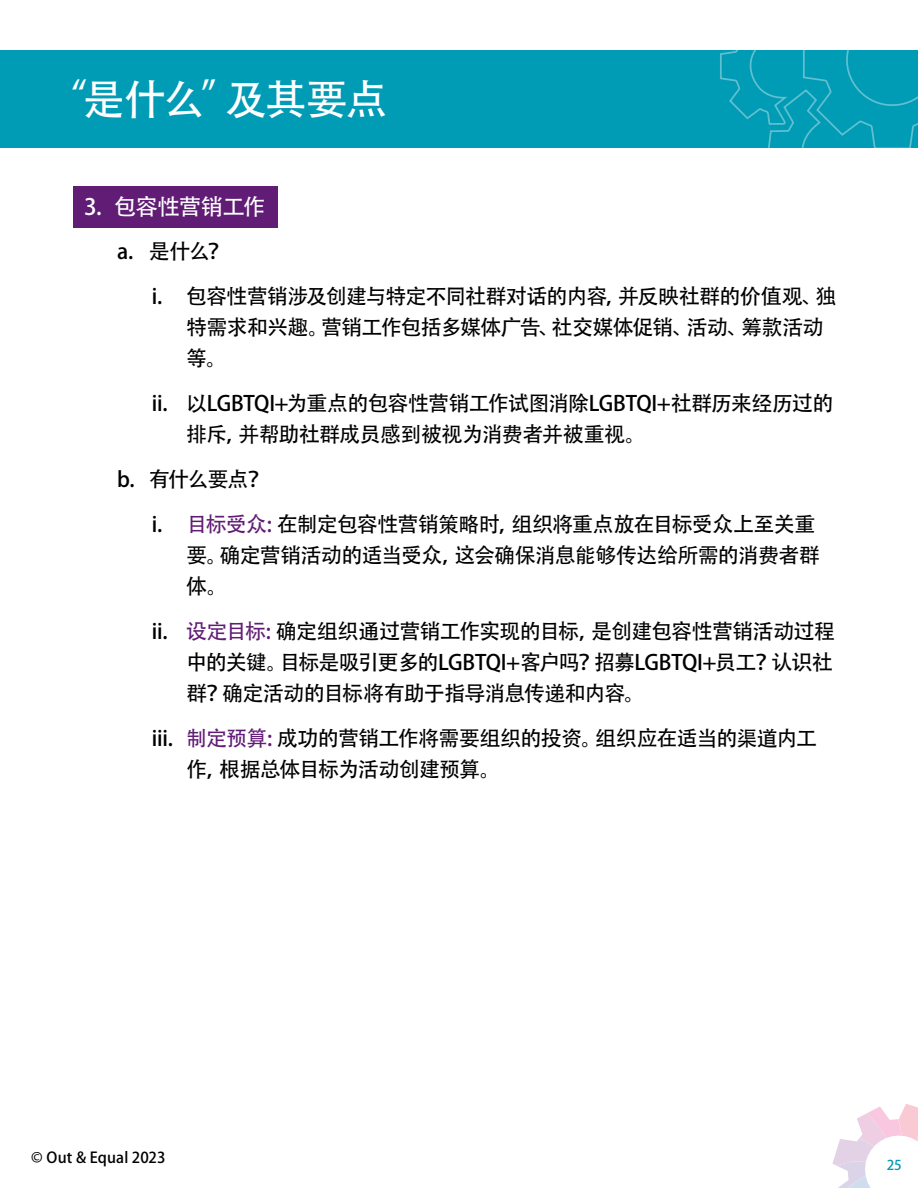
<style>
.page{position:relative;width:918px;height:1188px;background:#fff}
.page>*{position:absolute;margin:0;border:0;box-sizing:border-box;transform-origin:0 0}
.t1{font:42px "Adobe Heiti Std";letter-spacing:-.045em;color:#fff}
.t2{font:22.5px "Adobe Heiti Std";letter-spacing:-.045em;color:#fff}
.t3{font:21px/31.2px "Adobe Heiti Std";letter-spacing:-.035em;color:#000}
.t4{font:15px "Adobe Heiti Std";letter-spacing:.01em;color:#000}
.t5{font:13.5px "Adobe Heiti Std";color:#009bb5}
.s1{color:#611c75}
</style>
<div class="page">
<div style="left:73px;top:186px;width:205px;height:41px;background:#611c75"></div>
<div style="left:0;top:50px;width:918px;height:97px;background:#009bb5"></div>
<svg style="left:720px;top:50px;width:198px;height:97px"></svg>
<svg style="left:832px;top:1104px;width:86px;height:84px"></svg>
<h1 class="t1" style="left:45px;top:74px;width:344px">“是什么”及其要点</h1>
<p class="t2" style="left:84px;top:193px;width:183px">3. 包容性营销工作</p>
<p class="t3" style="left:152px;top:230px;width:686px;line-height:44.7px;text-indent:-35px">a. 是什么？<br>i. 包容性营销涉及创建与特定不同社群对话的内容，并反映社群的价值观、独</p>
<p class="t3" style="left:186px;top:312px;width:639px">特需求和兴趣。营销工作包括多媒体广告、社交媒体促销、活动、筹款活动等。</p>
<p class="t3" style="left:186px;top:388px;width:649px;text-indent:-34px">ii. 以LGBTQI+为重点的包容性营销工作试图消除LGBTQI+社群历来经历过的排斥，并帮助社群成员感到被视为消费者并被重视。</p>
<p class="t3" style="left:152px;top:458px;width:665px;line-height:44.7px;text-indent:-35px">b. 有什么要点？<br>i. <span class="s1">目标受众:</span> 在制定包容性营销策略时，组织将重点放在目标受众上至关重</p>
<p class="t3" style="left:186px;top:540px;width:635px">要。确定营销活动的适当受众，这会确保消息能够传达给所需的消费者群体。</p>
<p class="t3" style="left:186px;top:616px;width:650px;text-align:justify;text-indent:-34px">ii. <span class="s1">设定目标:</span> 确定组织通过营销工作实现的目标，是创建包容性营销活动过程中的关键。目标是吸引更多的LGBTQI+客户吗？招募LGBTQI+员工？认识社群？确定活动的目标将有助于指导消息传递和内容。</p>
<p class="t3" style="left:186px;top:723px;width:633px;text-indent:-35px">iii. <span class="s1">制定预算:</span> 成功的营销工作将需要组织的投资。组织应在适当的渠道内工作，根据总体目标为活动创建预算。</p>
<p class="t4" style="left:31px;top:1149px;width:136px">© Out &amp; Equal 2023</p>
<p class="t5" style="left:887px;top:1157px;width:17px">25</p>
</div>
